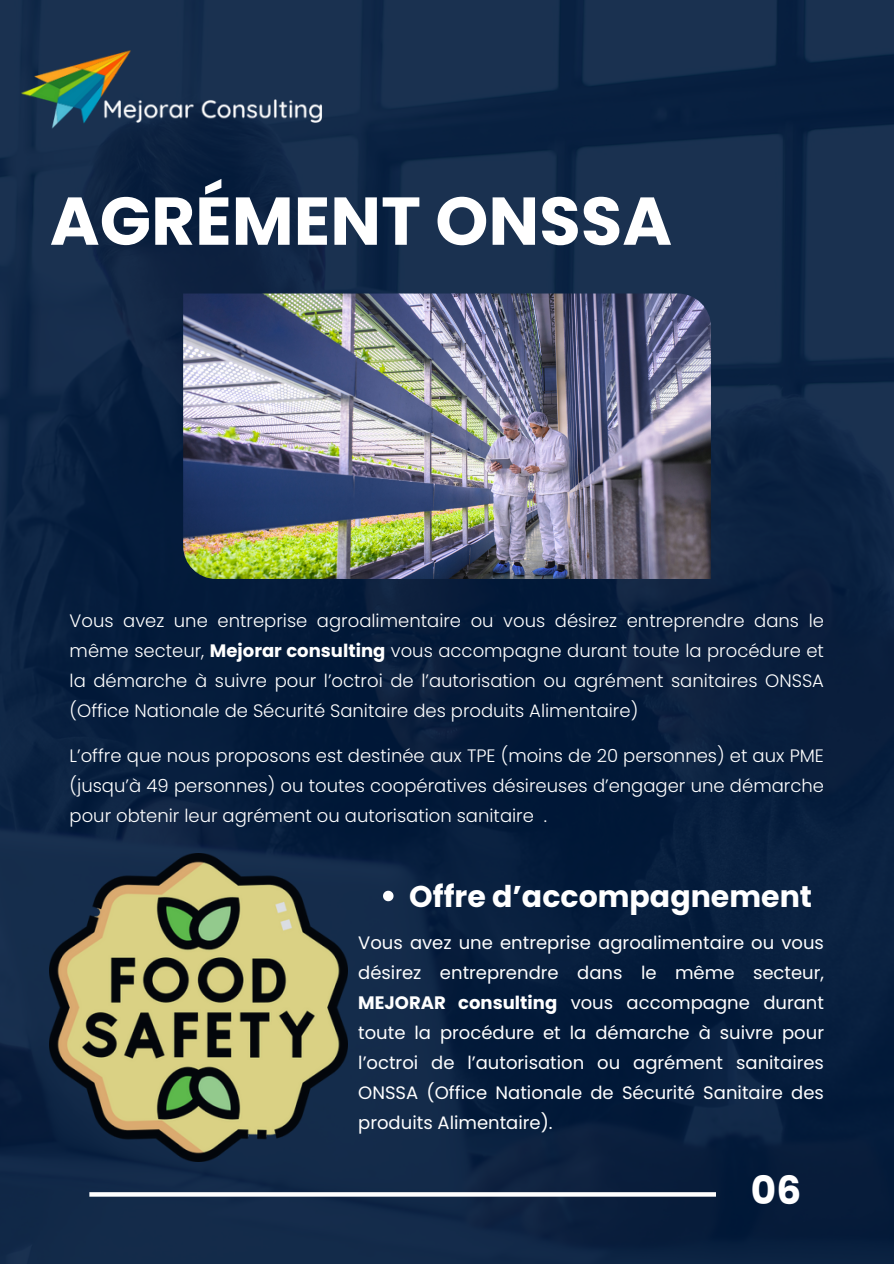
<style>
.page{position:relative;width:894px;height:1264px;background:#fff}
.page>*{position:absolute;margin:0;border:0;box-sizing:border-box;transform-origin:0 0}
.t1{font:700 67.5px "Poppins";color:#fff}
.t2{font:700 39px "Poppins";color:#fff}
.t3{font:700 30px "Poppins";color:#fff}
.t4{font:300 18px/30px "Poppins";color:#fff;text-align:justify}
.t5{font:18px/30px "Poppins";color:#fff;text-align:justify}
.s1{font-weight:700}
</style>
<div class="page">
<div style="left:0;top:0;width:893px;height:1263px;background:linear-gradient(to bottom,#122948,#071e3d)"></div>
<svg style="left:89px;top:1192px;width:626px;height:4px"></svg>
<img style="left:21px;top:9px;width:366px;height:147px">
<img style="left:183px;top:293px;width:527px;height:286px">
<img style="left:50px;top:853px;width:297px;height:308px">
<svg style="left:383px;top:890px;width:10px;height:11px"></svg>
<p class="t1" style="left:50px;top:174px;width:623px">AGRÉMENT ONSSA</p>
<p class="t4" style="left:70px;top:605px;width:755px">Vous avez une entreprise agroalimentaire ou vous désirez entreprendre dans le même secteur, <span class="s1">Mejorar consulting</span> vous accompagne durant toute la procédure et la démarche à suivre pour l’octroi de l’autorisation ou agrément sanitaires ONSSA (Office Nationale de Sécurité Sanitaire des produits Alimentaire)</p>
<p class="t4" style="left:70px;top:740px;width:755px">L’offre que nous proposons est destinée aux TPE (moins de 20 personnes) et aux PME (jusqu’à 49 personnes) ou toutes coopératives désireuses d’engager une démarche pour obtenir leur agrément ou autorisation sanitaire .</p>
<p class="t3" style="left:409px;top:875px;width:404px">Offre d’accompagnement</p>
<p class="t5" style="left:358px;top:928px;width:467px">Vous avez une entreprise agroalimentaire ou vous désirez entreprendre dans le même secteur, <span class="s1">MEJORAR consulting</span> vous accompagne durant toute la procédure et la démarche à suivre pour l’octroi de l’autorisation ou agrément sanitaires ONSSA (Office Nationale de Sécurité Sanitaire des produits Alimentaire).</p>
<p class="t2" style="left:750px;top:1162px;width:52px">06</p>
</div>
